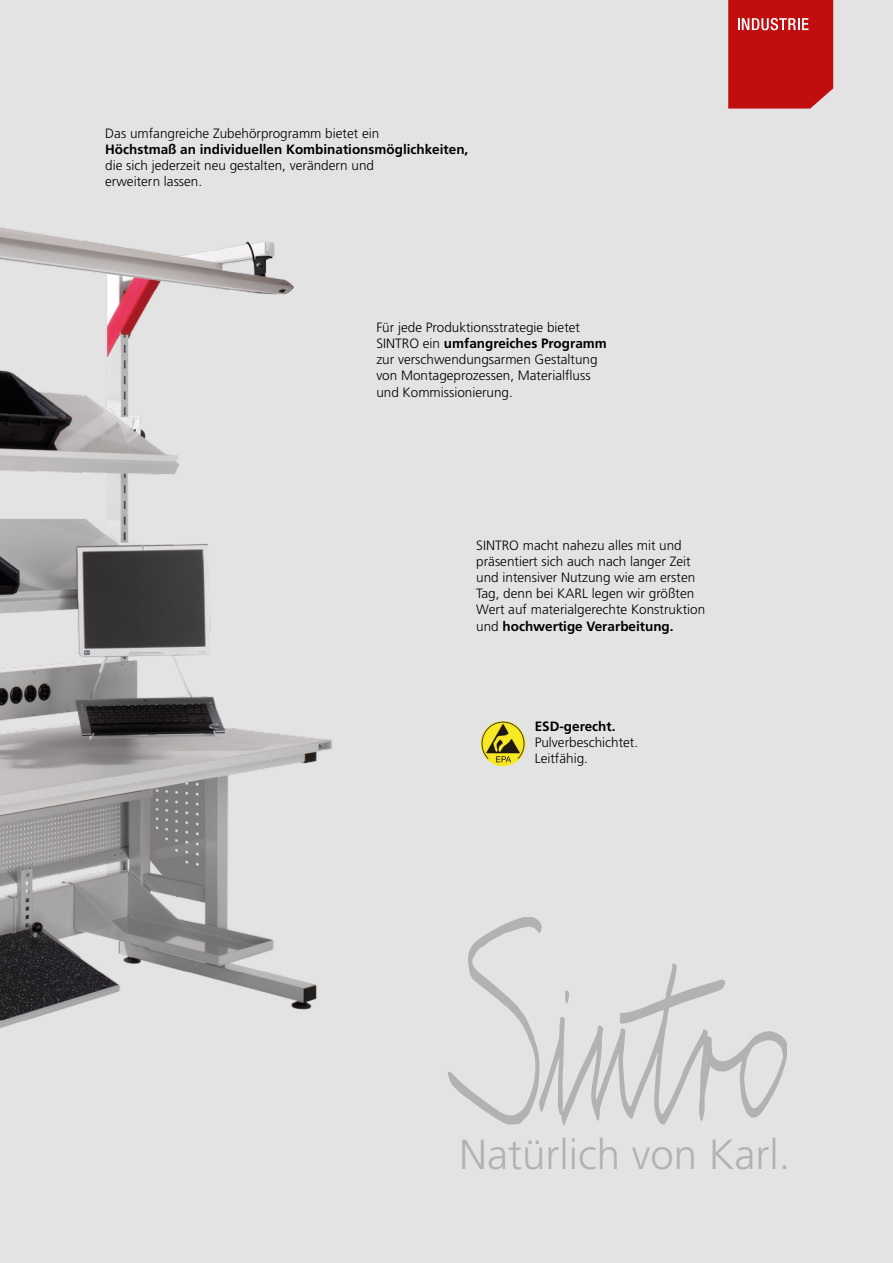
<style>
.page{position:relative;width:893px;height:1263px;background:#e3e3e3}
.page>*{position:absolute;margin:0;border:0;box-sizing:border-box;transform-origin:0 0}
.t1{font:300 42px "Frutiger LT Std";color:#b3b2b2}
.t2{font:300 13.5px "Frutiger LT Std";color:#000}
.t3{font:700 13.5px "Frutiger LT Std";color:#000}
.s1{font-weight:300}
</style>
<div class="page">
<img style="left:0;top:227px;width:332px;height:801px">
<svg style="left:447px;top:917px;width:340px;height:208px"></svg>
<img style="left:480px;top:721px;width:46px;height:45px">
<svg style="left:728px;top:0;width:105px;height:109px;background:#c21a1b"></svg>
<p class="t2" style="left:105px;top:125px;width:276px">Das umfangreiche Zubehörprogramm bietet ein</p>
<p class="t3" style="left:105px;top:141px;width:365px">Höchstmaß an individuellen Kombinationsmöglichkeiten,</p>
<p class="t2" style="left:105px;top:158px;width:270px">die sich jederzeit neu gestalten, verändern und</p>
<p class="t2" style="left:105px;top:174px;width:98px">erweitern lassen.</p>
<p class="t2" style="left:376px;top:319px;width:205px">Für jede Produktionsstrategie bietet</p>
<p class="t3" style="left:376px;top:335px;width:232px"><span class="s1">SINTRO ein</span> umfangreiches Programm</p>
<p class="t2" style="left:376px;top:352px;width:223px">zur verschwendungsarmen Gestaltung</p>
<p class="t2" style="left:376px;top:368px;width:216px">von Montageprozessen, Materialfluss</p>
<p class="t2" style="left:376px;top:384px;width:138px">und Kommissionierung.</p>
<p class="t2" style="left:476px;top:537px;width:207px">SINTRO macht nahezu alles mit und</p>
<p class="t2" style="left:476px;top:553px;width:216px">präsentiert sich auch nach langer Zeit</p>
<p class="t2" style="left:476px;top:570px;width:221px">und intensiver Nutzung wie am ersten</p>
<p class="t2" style="left:476px;top:586px;width:220px">Tag, denn bei KARL legen wir größten</p>
<p class="t2" style="left:476px;top:602px;width:230px">Wert auf materialgerechte Konstruktion</p>
<p class="t3" style="left:476px;top:618px;width:199px"><span class="s1">und</span> hochwertige Verarbeitung.</p>
<p class="t3" style="left:535px;top:718px;width:82px">ESD-gerecht.</p>
<p class="t2" style="left:535px;top:734px;width:105px">Pulverbeschichtet.</p>
<p class="t2" style="left:535px;top:751px;width:55px">Leitfähig.</p>
<p class="t1" style="left:459px;top:1131px;width:333px">Natürlich von Karl.</p>
</div>
